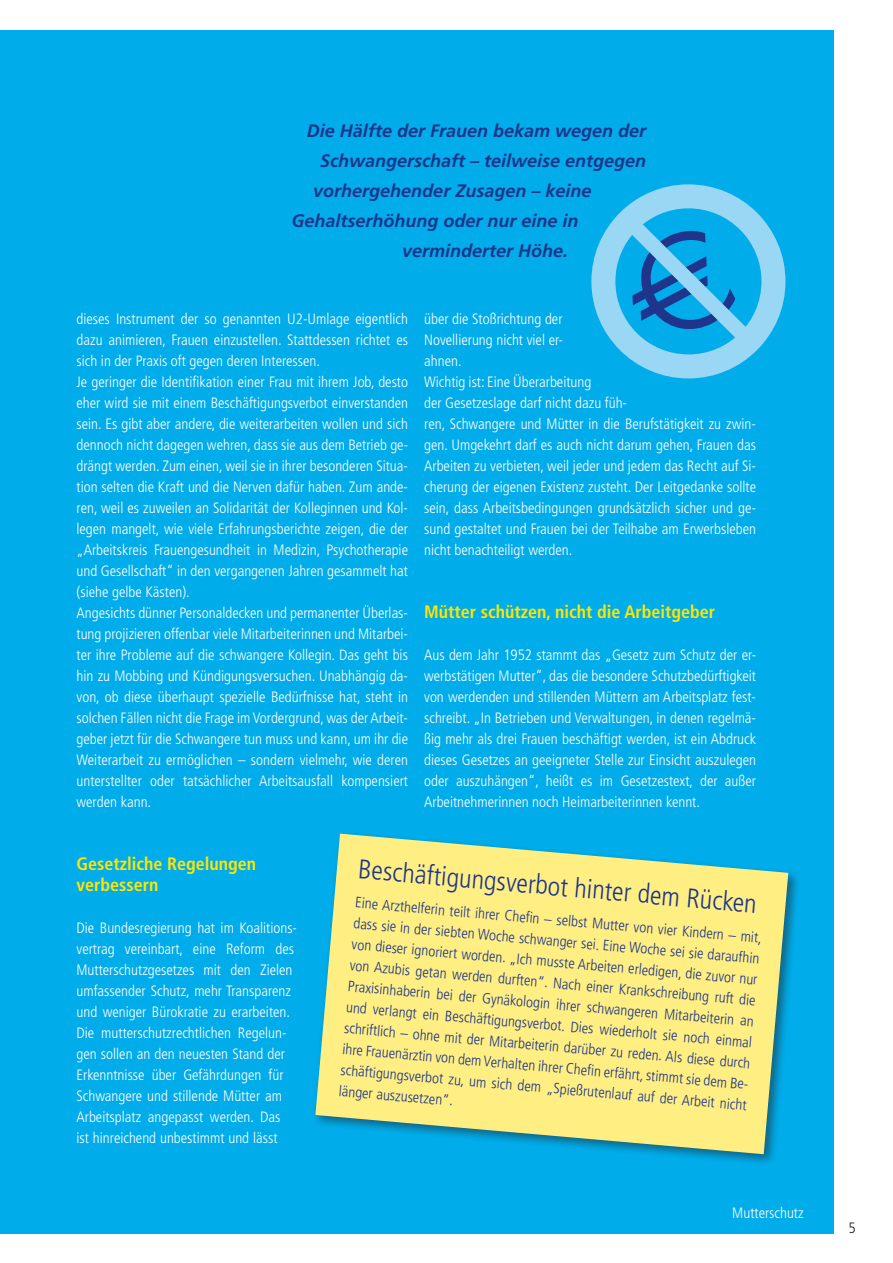
<style>
.page{position:relative;width:893px;height:1263px;background:#fff}
.page>*{position:absolute;margin:0;border:0;box-sizing:border-box;transform-origin:0 0}
.t1{font:300 condensed 27px "Frutiger";color:#1e358b}
.t2{font:italic 700 18px "Frutiger";color:#1e358b}
.t3{font:700 condensed 18px/21px "Frutiger";color:#ffe601}
.t4{font:300 condensed 15px/21px "Frutiger";color:#fff}
.t5{font:300 condensed 15px/21px "Frutiger";color:#1e358b}
.t6{font:300 condensed 15px "Frutiger";color:#231f20}
</style>
<div class="page">
<div style="left:0;top:30px;width:833px;height:1203px;background:#00acea"></div>
<div style="left:591px;top:184px;width:194px;height:194px;border:24px solid #9ad7f5;border-radius:50%"></div>
<svg style="left:607px;top:199px;width:163px;height:163px"></svg>
<div style="left:312px;top:830px;width:488px;height:336px;background:#231f20;opacity:.5"></div>
<svg style="left:315px;top:834px;width:473px;height:320px;background:#d6e291"></svg>
<p class="t2" style="left:307px;top:120px;width:341px">Die Hälfte der Frauen bekam wegen der</p>
<p class="t2" style="left:320px;top:150px;width:328px">Schwangerschaft – teilweise entgegen</p>
<p class="t2" style="left:313px;top:180px;width:280px">vorhergehender Zusagen – keine</p>
<p class="t2" style="left:292px;top:210px;width:289px">Gehaltserhöhung oder nur eine in</p>
<p class="t2" style="left:402px;top:241px;width:168px">verminderter Höhe.</p>
<p class="t4" style="left:77px;top:308px;width:333px">dieses Instrument der so genannten U2-Umlage eigentlich dazu animieren, Frauen einzustellen. Stattdessen richtet es sich in der Praxis oft gegen deren Interessen.<br>Je geringer die Identifikation einer Frau mit ihrem Job, desto eher wird sie mit einem Beschäftigungsverbot einverstanden sein. Es gibt aber andere, die weiterarbeiten wollen und sich dennoch nicht dagegen wehren, dass sie aus dem Betrieb ge&shy;drängt werden. Zum einen, weil sie in ihrer besonderen Situa&shy;tion selten die Kraft und die Nerven dafür haben. Zum ande&shy;ren, weil es zuweilen an Solidarität der Kolleginnen und Kol&shy;legen mangelt, wie viele Erfahrungsberichte zeigen, die der „Arbeitskreis Frauengesundheit in Medizin, Psychotherapie und Gesellschaft“ in den vergangenen Jahren gesammelt hat (siehe gelbe Kästen).<br>Angesichts dünner Personaldecken und permanenter Überlas&shy;tung projizieren offenbar viele Mitarbeiterinnen und Mitarbei&shy;ter ihre Probleme auf die schwangere Kollegin. Das geht bis hin zu Mobbing und Kündigungsversuchen. Unabhängig da&shy;von, ob diese überhaupt spezielle Bedürfnisse hat, steht in solchen Fällen nicht die Frage im Vordergrund, was der Arbeit&shy;geber jetzt für die Schwangere tun muss und kann, um ihr die Weiterarbeit zu ermöglichen – sondern vielmehr, wie deren unterstellter oder tatsächlicher Arbeitsausfall kompensiert werden kann.</p>
<p class="t4" style="left:424px;top:308px;width:333px">über die Stoßrichtung der<br>Novellierung nicht viel er-<br>ahnen.<br>Wichtig ist: Eine Überarbeitung<br>der Gesetzeslage darf nicht dazu füh-<br>ren, Schwangere und Mütter in die Berufstätigkeit zu zwin&shy;gen. Umgekehrt darf es auch nicht darum gehen, Frauen das Arbeiten zu verbieten, weil jeder und jedem das Recht auf Si&shy;cherung der eigenen Existenz zusteht. Der Leitgedanke sollte sein, dass Arbeitsbedingungen grundsätzlich sicher und ge&shy;sund gestaltet und Frauen bei der Teilhabe am Erwerbsleben nicht benachteiligt werden.</p>
<p class="t3" style="left:424px;top:601px;width:292px">Mütter schützen, nicht die Arbeitgeber</p>
<p class="t4" style="left:424px;top:644px;width:333px;text-align:justify">Aus dem Jahr 1952 stammt das „Gesetz zum Schutz der er&shy;werbstätigen Mutter“, das die besondere Schutzbedürftigkeit von werdenden und stillenden Müttern am Arbeitsplatz fest&shy;schreibt. „In Betrieben und Verwaltungen, in denen regelmä&shy;ßig mehr als drei Frauen beschäftigt werden, ist ein Abdruck dieses Gesetzes an geeigneter Stelle zur Einsicht auszulegen oder auszuhängen“, heißt es im Gesetzestext, der außer Arbeitnehmerinnen noch Heimarbeiterinnen kennt.</p>
<p class="t3" style="left:77px;top:853px;width:181px">Gesetzliche Regelungen verbessern</p>
<p class="t4" style="left:77px;top:917px;width:222px">Die Bundesregierung hat im Koalitions&shy;vertrag vereinbart, eine Reform des Mutterschutzgesetzes mit den Zielen umfassender Schutz, mehr Transparenz und weniger Bürokratie zu erarbeiten.<br>Die mutterschutzrechtlichen Regelun&shy;gen sollen an den neuesten Stand der Erkenntnisse über Gefährdungen für Schwangere und stillende Mütter am Arbeitsplatz angepasst werden. Das<br>ist hinreichend unbestimmt und lässt</p>
<h1 class="t1" style="left:360px;top:853px;width:402px;rotate:5deg">Beschäftigungsverbot hinter dem Rücken</h1>
<p class="t5" style="left:356px;top:892px;width:412px;rotate:5deg">Eine Arzthelferin teilt ihrer Chefi n – selbst Mutter von vier Kindern – mit, dass sie in der siebten Woche schwanger sei. Eine Woche sei sie daraufhin von dieser ignoriert worden. „Ich musste Arbeiten erledigen, die zuvor nur von Azubis getan werden durften“. Nach einer Krankschreibung ruft die Praxisinhaberin bei der Gynäkologin ihrer schwangeren Mitarbeiterin an und verlangt ein Beschäftigungsverbot. Dies wiederholt sie noch einmal schriftlich – ohne mit der Mitarbeiterin darüber zu reden. Als diese durch ihre Frauenärztin von dem Verhalten ihrer Chefi n erfährt, stimmt sie dem Be&shy;schäftigungsverbot zu, um sich dem „Spießrutenlauf auf der Arbeit nicht länger auszusetzen“.</p>
<p class="t4" style="left:732px;top:1203px;width:73px">Mutterschutz</p>
<p class="t6" style="left:848px;top:1219px;width:9px">5</p>
</div>
